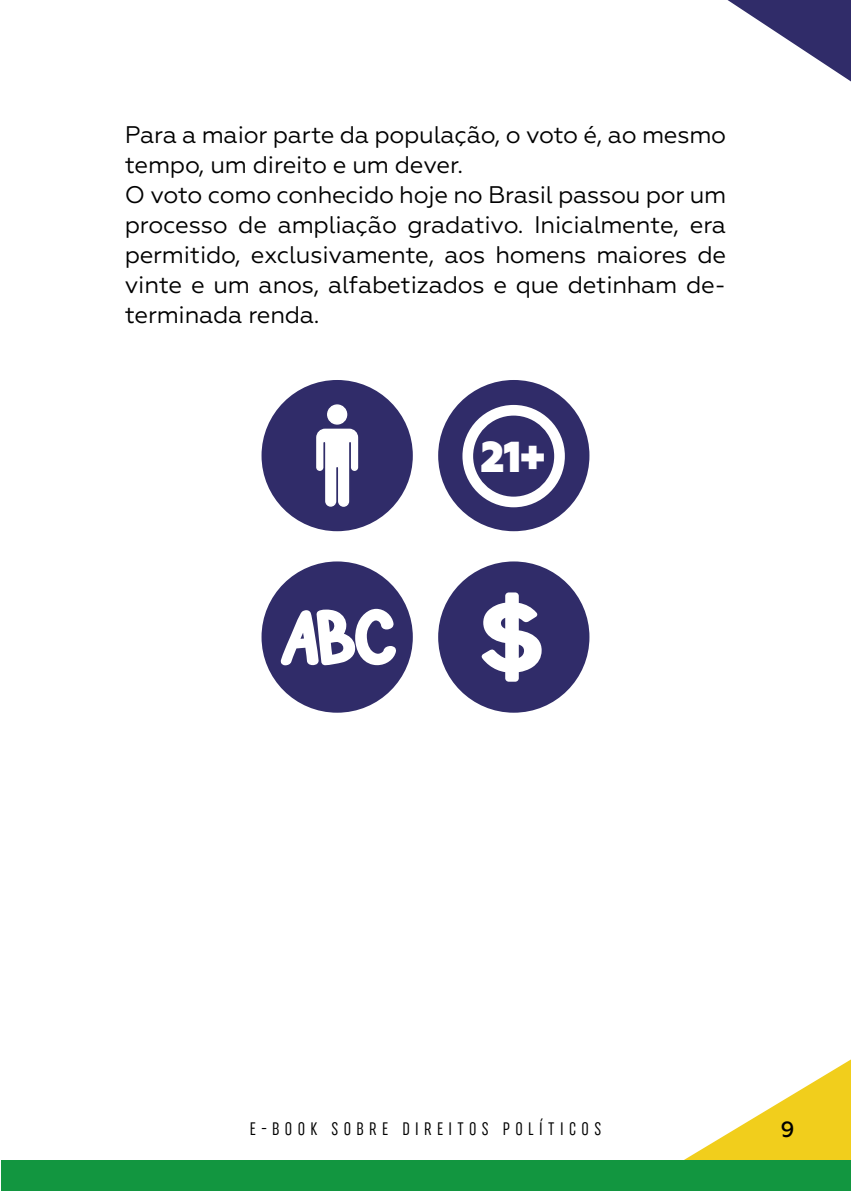
<style>
.page{position:relative;width:851px;height:1191px;background:#fff}
.page>*{position:absolute;margin:0;border:0;box-sizing:border-box;transform-origin:0 0}
.t1{font:800 43.2px "Geometria";color:#fff}
.TEXTO{font:24px/30px "Geometria";letter-spacing:-.01em;color:#000}
.t2{font:500 22px "Geometria";color:#000}
.t3{font:18px "Uniform Extra Condensed 4";letter-spacing:.3em;color:#000}
</style>
<div class="page">
<svg style="left:685px;top:1060px;width:165px;height:99px"></svg>
<svg style="left:727px;top:0;width:123px;height:81px"></svg>
<div style="left:2px;top:1159px;width:848px;height:32px;background:#129640"></div>
<div style="left:261px;top:380px;width:152px;height:151px;background:#302c69;border-radius:50%"></div>
<div style="left:261px;top:561px;width:152px;height:151px;background:#302c69;border-radius:50%"></div>
<div style="left:438px;top:380px;width:151px;height:151px;background:#302c69;border-radius:50%"></div>
<div style="left:438px;top:561px;width:151px;height:151px;background:#302c69;border-radius:50%"></div>
<svg style="left:462px;top:405px;width:102px;height:102px"></svg>
<svg style="left:280px;top:609px;width:116px;height:56px"></svg>
<svg style="left:481px;top:592px;width:60px;height:89px"></svg>
<svg style="left:316px;top:404px;width:42px;height:103px"></svg>
<p class="TEXTO" style="left:125px;top:120px;width:602px">Para a maior parte da população, o voto é, ao mesmo tempo, um direito e um dever.</p>
<p class="TEXTO" style="left:125px;top:180px;width:602px;text-align:justify">O voto como conhecido hoje no Brasil passou por um processo de ampliação gradativo. Inicialmente, era permitido, exclusivamente, aos homens maiores de vinte e um anos, alfabetizados e que detinham de&shy;terminada renda.</p>
<p class="t1" style="left:480px;top:431px;width:67px">21+</p>
<p class="t3" style="left:250px;top:1118px;width:353px">E-BOOK SOBRE DIREITOS POLÍTICOS</p>
<p class="t2" style="left:780px;top:1116px;width:16px">9</p>
</div>
